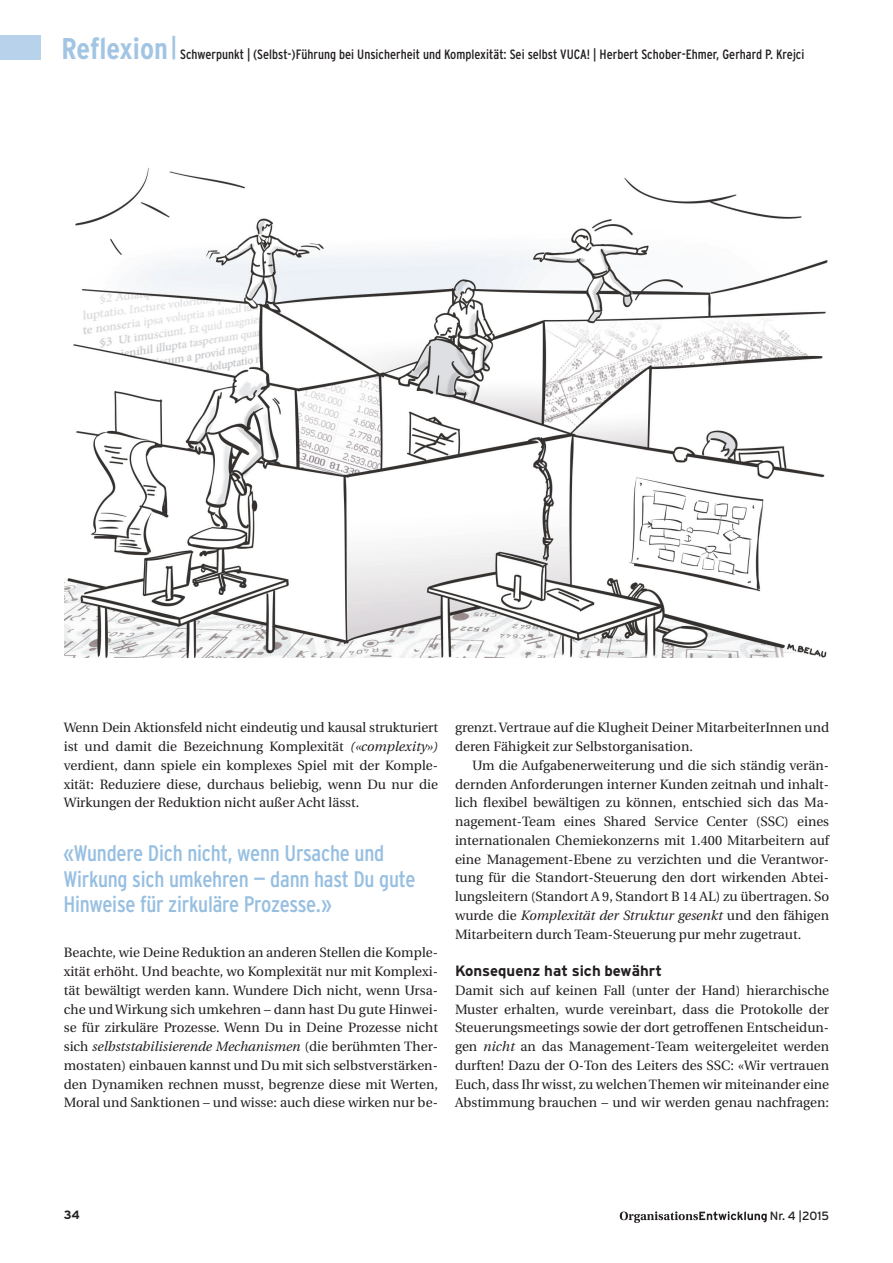
<style>
.page{position:relative;width:893px;height:1263px;background:#fff}
.page>*{position:absolute;margin:0;border:0;box-sizing:border-box;transform-origin:0 0}
.t1{font:condensed 22.5px/25.5px "Interstate";letter-spacing:-.01em;color:#97bfe1}
.t2{font:700 15px "Interstate";color:#231f20}
.t3{font:13.5px/18.8px "Utopia";color:#231f20;text-align:justify}
.t4{font:condensed 13.5px "Interstate";color:#231f20}
.t5{font:12px "Interstate";color:#231f20}
.t6{font:700 12px "Interstate";color:#231f20}
.s1{font-weight:700;font-size:30px;color:#a1c5e3}
.s2{font-style:italic}
</style>
<div class="page">
<div style="left:0;top:36px;width:41px;height:24px;background:#b7d2ea"></div>
<svg style="left:620px;top:1211px;width:147px;height:12px"></svg>
<img style="left:65px;top:168px;width:763px;height:490px">
<p class="t4" style="left:62px;top:47px;width:744px"><span class="s1">Reflexion</span><sup>|</sup> Schwerpunkt | (Selbst-)Führung bei Unsicherheit und Komplexität: Sei selbst VUCA! | Herbert Schober-Ehmer, Gerhard P. Krejci</p>
<p class="t3" style="left:64px;top:719px;width:376px">Wenn Dein Aktionsfeld nicht eindeutig und kausal strukturiert ist und damit die Bezeichnung Komplexität <span class="s2">(«complexity») </span>verdient, dann spiele ein komplexes Spiel mit der Komple&shy;xität: Reduziere diese, durchaus beliebig, wenn Du nur die Wirkungen der Reduktion nicht außer Acht lässt.</p>
<h1 class="t1" style="left:63px;top:840px;width:354px">«Wundere Dich nicht, wenn Ursache und<br>Wirkung sich umkehren — dann hast Du gute<br>Hinweise für zirkuläre Prozesse.»</h1>
<p class="t3" style="left:64px;top:944px;width:376px">Beachte, wie Deine Reduktion an anderen Stellen die Komple&shy;xität erhöht. Und beachte, wo Komplexität nur mit Komplexi&shy;tät bewältigt werden kann. Wundere Dich nicht, wenn Ursa&shy;che und Wirkung sich umkehren – dann hast Du gute Hinwei&shy;se für zirkuläre Prozesse. Wenn Du in Deine Prozesse nicht sich <span class="s2">selbststabilisierende Mechanismen</span> (die berühmten Ther&shy;mostaten) einbauen kannst und Du mit sich selbstverstärken&shy;den Dynamiken rechnen musst, begrenze diese mit Werten, Moral und Sanktionen – und wisse: auch diese wirken nur be-</p>
<p class="t3" style="left:455px;top:719px;width:376px">grenzt. Vertraue auf die Klugheit Deiner MitarbeiterInnen und deren Fähigkeit zur Selbstorganisation.</p>
<p class="t3" style="left:455px;top:756px;width:376px;text-indent:17px">Um die Aufgabenerweiterung und die sich ständig verän&shy;dernden Anforderungen interner Kunden zeitnah und inhalt&shy;lich flexibel bewältigen zu können, entschied sich das Ma&shy;nagement-Team eines Shared Service Center (SSC) eines internationalen Chemiekonzerns mit 1.400 Mitarbeitern auf eine Management-Ebene zu verzichten und die Verantwor&shy;tung für die Standort-Steuerung den dort wirkenden Abtei&shy;lungsleitern (Standort A 9, Standort B 14 AL) zu übertragen. So wurde die <span class="s2">Komplexität der Struktur gesenkt</span> und den fähigen Mitarbeitern durch Team-Steuerung pur mehr zugetraut.</p>
<p class="t2" style="left:455px;top:962px;width:209px">Konsequenz hat sich bewährt</p>
<p class="t3" style="left:455px;top:981px;width:376px">Damit sich auf keinen Fall (unter der Hand) hierarchische Muster erhalten, wurde vereinbart, dass die Protokolle der Steuerungsmeetings sowie der dort getroffenen Entscheidun&shy;gen <span class="s2">nicht</span> an das Management-Team weitergeleitet werden durften! Dazu der O-Ton des Leiters des SSC: «Wir vertrauen Euch, dass Ihr wisst, zu welchen Themen wir miteinander eine Abstimmung brauchen – und wir werden genau nachfragen:</p>
<p class="t6" style="left:64px;top:1208px;width:18px">34</p>
<p class="t5" style="left:770px;top:1209px;width:61px">Nr. 4 |2015</p>
</div>
